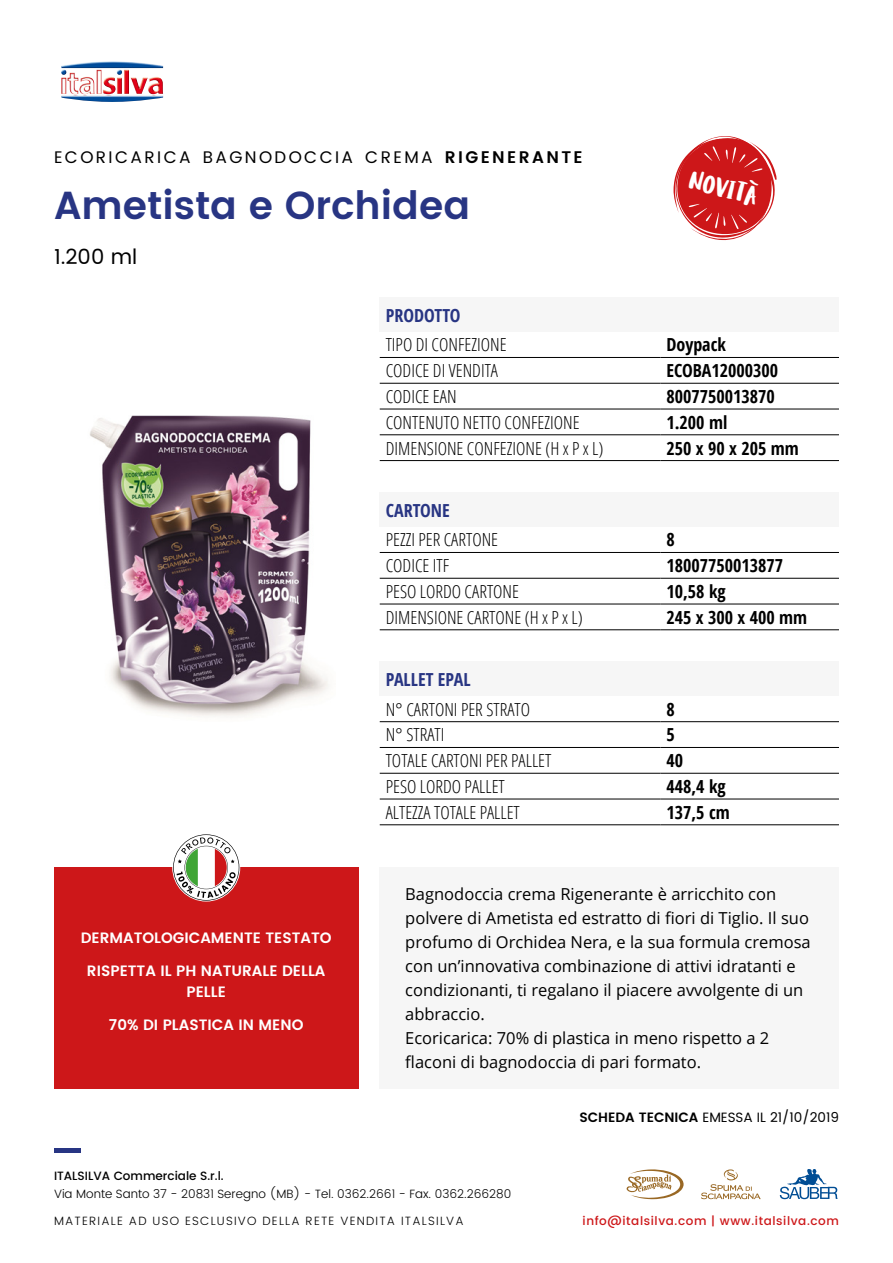
<style>
.page{position:relative;width:893px;height:1263px;background:#fff}
.page>*{position:absolute;margin:0;border:0;box-sizing:border-box;transform-origin:0 0}
.t1{font:600 39px "Poppins";color:#283583}
.t2{font:26.4px "Ludicrous";color:#fff}
.t3{font:21px "Poppins";color:#000}
.t4{font:300 condensed 18px "Open Sans";color:#000}
.t5{font:700 condensed 18px "Open Sans";color:#000}
.t6{font:700 condensed 18px "Open Sans";color:#283583}
.t7{font:16.8px "Poppins";letter-spacing:.145em;color:#000}
.t8{font:16.5px/24px "Open Sans";color:#000}
.t9{font:600 15px/21px "Poppins";color:#fff;text-align:center}
.t10{font:13.5px "Poppins";color:#000}
.t11{font:300 12px "Poppins";color:#000}
.t12{font:300 12px "Poppins";letter-spacing:.1em;color:#000}
.t13{font:500 12px "Poppins";letter-spacing:.05em;color:#cd1719}
.t14{font:500 12px "Poppins";color:#000}
.s1{font-weight:600}
</style>
<div class="page">
<hr style="left:54px;top:1148px;width:26px;height:4px;background:#283583">
<svg style="left:626px;top:1169px;width:58px;height:30px"></svg>
<svg style="left:780px;top:1169px;width:58px;height:30px"></svg>
<svg style="left:701px;top:1169px;width:60px;height:30px"></svg>
<img style="left:61px;top:61px;width:102px;height:41px">
<div style="left:54px;top:867px;width:304px;height:222px;background:#cd1719"></div>
<div style="left:380px;top:867px;width:459px;height:222px;background:#f6f6f6"></div>
<img style="left:90px;top:415px;width:238px;height:301px">
<div style="left:380px;top:662px;width:459px;height:34px;background:#f6f6f6"></div>
<hr style="left:380px;top:721px;width:280px;height:1px;background:#000">
<hr style="left:660px;top:721px;width:179px;height:1px;background:#000">
<hr style="left:380px;top:747px;width:280px;height:1px;background:#000">
<hr style="left:660px;top:747px;width:179px;height:1px;background:#000">
<hr style="left:380px;top:773px;width:280px;height:1px;background:#000">
<hr style="left:660px;top:773px;width:179px;height:1px;background:#000">
<hr style="left:380px;top:799px;width:280px;height:1px;background:#000">
<hr style="left:660px;top:799px;width:179px;height:1px;background:#000">
<hr style="left:380px;top:824px;width:280px;height:1px;background:#000">
<hr style="left:660px;top:824px;width:179px;height:1px;background:#000">
<div style="left:380px;top:493px;width:459px;height:34px;background:#f6f6f6"></div>
<hr style="left:380px;top:552px;width:280px;height:1px;background:#000">
<hr style="left:660px;top:552px;width:179px;height:1px;background:#000">
<hr style="left:380px;top:578px;width:280px;height:1px;background:#000">
<hr style="left:660px;top:578px;width:179px;height:1px;background:#000">
<hr style="left:380px;top:604px;width:280px;height:1px;background:#000">
<hr style="left:660px;top:604px;width:179px;height:1px;background:#000">
<hr style="left:380px;top:629px;width:280px;height:1px;background:#000">
<hr style="left:660px;top:629px;width:179px;height:1px;background:#000">
<div style="left:380px;top:298px;width:459px;height:34px;background:#f6f6f6"></div>
<hr style="left:380px;top:357px;width:280px;height:1px;background:#000">
<hr style="left:660px;top:357px;width:179px;height:1px;background:#000">
<hr style="left:380px;top:383px;width:280px;height:1px;background:#000">
<hr style="left:660px;top:383px;width:179px;height:1px;background:#000">
<hr style="left:380px;top:409px;width:280px;height:1px;background:#000">
<hr style="left:660px;top:409px;width:179px;height:1px;background:#000">
<hr style="left:380px;top:434px;width:280px;height:1px;background:#000">
<hr style="left:660px;top:434px;width:179px;height:1px;background:#000">
<hr style="left:380px;top:460px;width:280px;height:1px;background:#000">
<hr style="left:660px;top:460px;width:179px;height:1px;background:#000">
<svg style="left:673px;top:136px;width:104px;height:104px"></svg>
<svg style="left:173px;top:834px;width:66px;height:67px"></svg>
<p class="t7" style="left:54px;top:145px;width:530px">ECORICARICA BAGNODOCCIA CREMA <span class="s1">RIGENERANTE</span></p>
<h1 class="t1" style="left:54px;top:176px;width:418px">Ametista e Orchidea</h1>
<p class="t3" style="left:54px;top:241px;width:85px">1.200 ml</p>
<h2 class="t2" style="left:694px;top:163px;width:73px;rotate:15deg">NOVITÀ</h2>
<p class="t6" style="left:386px;top:302px;width:76px">PRODOTTO</p>
<p class="t4" style="left:386px;top:333px;width:122px">TIPO DI CONFEZIONE</p>
<p class="t5" style="left:666px;top:332px;width:61px">Doypack</p>
<p class="t4" style="left:386px;top:358px;width:114px">CODICE DI VENDITA</p>
<p class="t5" style="left:666px;top:358px;width:113px">ECOBA12000300</p>
<p class="t4" style="left:386px;top:384px;width:72px">CODICE EAN</p>
<p class="t5" style="left:666px;top:384px;width:110px">8007750013870</p>
<p class="t4" style="left:386px;top:410px;width:195px">CONTENUTO NETTO CONFEZIONE</p>
<p class="t5" style="left:666px;top:410px;width:62px">1.200 ml</p>
<p class="t4" style="left:386px;top:436px;width:219px">DIMENSIONE CONFEZIONE (H x P x L)</p>
<p class="t5" style="left:666px;top:435px;width:134px">250 x 90 x 205 mm</p>
<p class="t6" style="left:386px;top:497px;width:66px">CARTONE</p>
<p class="t4" style="left:386px;top:528px;width:114px">PEZZI PER CARTONE</p>
<p class="t5" style="left:666px;top:527px;width:10px">8</p>
<p class="t4" style="left:386px;top:553px;width:65px">CODICE ITF</p>
<p class="t5" style="left:666px;top:553px;width:118px">18007750013877</p>
<p class="t4" style="left:386px;top:579px;width:135px">PESO LORDO CARTONE</p>
<p class="t5" style="left:666px;top:579px;width:61px">10,58 kg</p>
<p class="t4" style="left:386px;top:605px;width:199px">DIMENSIONE CARTONE (H x P x L)</p>
<p class="t5" style="left:666px;top:605px;width:142px">245 x 300 x 400 mm</p>
<p class="t9" style="left:81px;top:928px;width:253px">DERMATOLOGICAMENTE TESTATO</p>
<p class="t9" style="left:87px;top:961px;width:240px">RISPETTA IL PH NATURALE DELLA<br>PELLE</p>
<p class="t9" style="left:109px;top:1015px;width:196px">70% DI PLASTICA IN MENO</p>
<p class="t6" style="left:386px;top:667px;width:87px">PALLET EPAL</p>
<p class="t4" style="left:386px;top:697px;width:146px">N° CARTONI PER STRATO</p>
<p class="t5" style="left:666px;top:697px;width:10px">8</p>
<p class="t4" style="left:386px;top:723px;width:60px">N° STRATI</p>
<p class="t5" style="left:666px;top:722px;width:10px">5</p>
<p class="t4" style="left:386px;top:748px;width:167px">TOTALE CARTONI PER PALLET</p>
<p class="t5" style="left:666px;top:748px;width:18px">40</p>
<p class="t4" style="left:386px;top:774px;width:121px">PESO LORDO PALLET</p>
<p class="t5" style="left:666px;top:774px;width:61px">448,4 kg</p>
<p class="t4" style="left:386px;top:800px;width:136px">ALTEZZA TOTALE PALLET</p>
<p class="t5" style="left:666px;top:800px;width:65px">137,5 cm</p>
<p class="t8" style="left:405px;top:882px;width:407px">Bagnodoccia crema Rigenerante è arricchito con polvere di Ametista ed estratto di fiori di Tiglio. Il suo profumo di Orchidea Nera, e la sua formula cremosa con un’innovativa combinazione di attivi idratanti e condizionanti, ti regalano il piacere avvolgente di un abbraccio.<br>Ecoricarica: 70% di plastica in meno rispetto a 2 flaconi di bagnodoccia di pari formato.</p>
<p class="t10" style="left:579px;top:1107px;width:261px"><span class="s1">SCHEDA TECNICA</span> EMESSA IL 21/10/2019</p>
<p class="t14" style="left:54px;top:1167px;width:171px">ITALSILVA Commerciale S.r.l.</p>
<p class="t11" style="left:54px;top:1185px;width:459px">Via Monte Santo 37 - 20831 Seregno (MB) - Tel. 0362.2661 - Fax. 0362.266280</p>
<p class="t12" style="left:54px;top:1212px;width:411px">MATERIALE AD USO ESCLUSIVO DELLA RETE VENDITA ITALSILVA</p>
<p class="t13" style="left:583px;top:1212px;width:258px">info@italsilva.com | www.italsilva.com</p>
</div>
